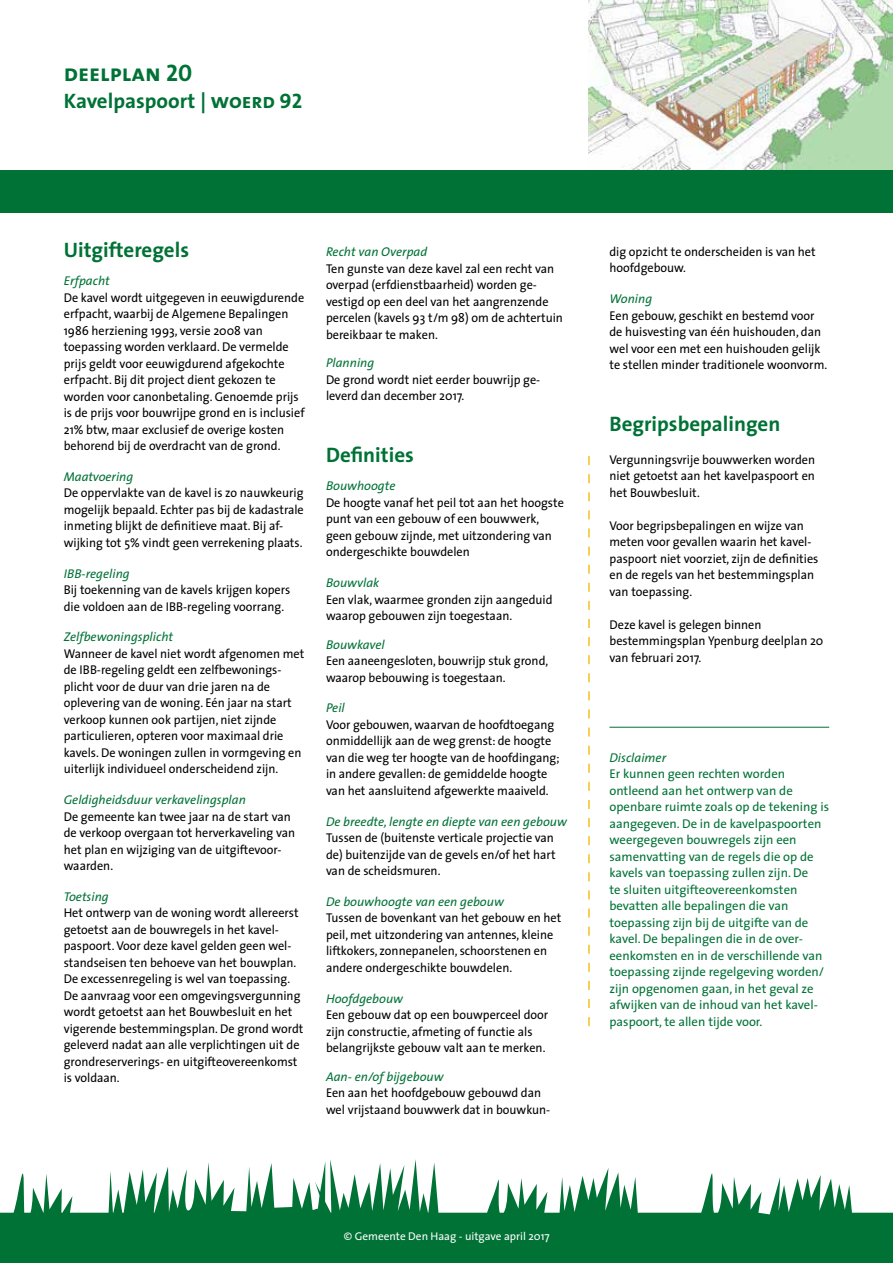
<style>
.page{position:relative;width:893px;height:1263px;background:#fff}
.page>*{position:absolute;margin:0;border:0;box-sizing:border-box;transform-origin:0 0}
.t1{font:24px "The Sans Bold Caps";color:#007236}
.t2{font:700 21px "The Sans";color:#007236}
.t3{font:12.75px/16.5px "The Sans";color:#000;scale:.96 1}
.t4{font:12.75px/16.5px "The Sans";color:#007236}
.t5{font:italic 12.75px "The Sans";color:#007236}
.t6{font:11.25px "The Sans";color:#fff}
.s1{font-family:"The Sans Bold Caps";font-weight:400}
</style>
<div class="page">
<img style="left:588px;top:0;width:305px;height:170px">
<div style="left:0;top:170px;width:893px;height:42px;background:#007236"></div>
<svg style="left:0;top:1159px;width:893px;height:104px;fill:#007236"></svg>
<hr style="left:609px;top:727px;width:220px;height:1px;background:#007236">
<svg style="left:588px;top:456px;width:2px;height:570px"></svg>
<h1 class="t1" style="left:64px;top:53px;width:130px">deelplan 20</h1>
<h2 class="t2" style="left:64px;top:83px;width:240px">Kavelpaspoort | <span class="s1">woerd 92</span></h2>
<h2 class="t2" style="left:64px;top:232px;width:127px">Uitgifteregels</h2>
<p class="t5" style="left:64px;top:270px;width:47px">Erfpacht</p>
<p class="t3" style="left:64px;top:289px;width:252px">De kavel wordt uitgegeven in eeuwigdurende erfpacht, waarbij de Algemene Bepalingen 1986 herziening 1993, versie 2008 van toepassing worden verklaard. De vermelde prijs geldt voor eeuwigdurend afgekochte erfpacht. Bij dit project dient gekozen te worden voor canonbetaling. Genoemde prijs is de prijs voor bouwrijpe grond en is inclusief 21% btw, maar exclusief de overige kosten behorend bij de overdracht van de grond.</p>
<p class="t5" style="left:64px;top:466px;width:71px">Maatvoering</p>
<p class="t3" style="left:64px;top:484px;width:252px">De oppervlakte van de kavel is zo nauwkeurig mogelijk bepaald. Echter pas bij de kadastrale inmeting blijkt de definitieve maat. Bij af&shy;wijking tot 5% vindt geen verrekening plaats.</p>
<p class="t5" style="left:64px;top:563px;width:67px">IBB-regeling</p>
<p class="t3" style="left:64px;top:581px;width:237px">Bij toekenning van de kavels krijgen kopers die voldoen aan de IBB-regeling voorrang.</p>
<p class="t5" style="left:64px;top:626px;width:111px">Zelfbewoningsplicht</p>
<p class="t3" style="left:64px;top:645px;width:252px">Wanneer de kavel niet wordt afgenomen met de IBB-regeling geldt een zelfbewonings&shy;plicht voor de duur van drie jaren na de oplevering van de woning. Eén jaar na start verkoop kunnen ook partijen, niet zijnde particulieren, opteren voor maximaal drie kavels. De woningen zullen in vormgeving en uiterlijk individueel onderscheidend zijn.</p>
<p class="t5" style="left:64px;top:789px;width:184px">Geldigheidsduur verkavelingsplan</p>
<p class="t3" style="left:64px;top:808px;width:242px">De gemeente kan twee jaar na de start van de verkoop overgaan tot herverkaveling van het plan en wijziging van de uitgiftevoor&shy;waarden.</p>
<p class="t5" style="left:64px;top:886px;width:46px">Toetsing</p>
<p class="t3" style="left:64px;top:904px;width:251px">Het ontwerp van de woning wordt allereerst getoetst aan de bouwregels in het kavel&shy;paspoort. Voor deze kavel gelden geen wel&shy;standseisen ten behoeve van het bouwplan.<br>De excessenregeling is wel van toepassing.<br>De aanvraag voor een omgevingsvergunning wordt getoetst aan het Bouwbesluit en het vigerende bestemmingsplan. De grond wordt geleverd nadat aan alle verplichtingen uit de grondreserverings- en uitgifteovereenkomst is voldaan.</p>
<p class="t5" style="left:326px;top:241px;width:103px">Recht van Overpad</p>
<p class="t3" style="left:326px;top:260px;width:248px">Ten gunste van deze kavel zal een recht van overpad (erfdienstbaarheid) worden ge&shy;vestigd op een deel van het aangrenzende percelen (kavels 93 t/m 98) om de achtertuin bereikbaar te maken.</p>
<p class="t5" style="left:326px;top:352px;width:50px">Planning</p>
<p class="t3" style="left:326px;top:371px;width:225px">De grond wordt niet eerder bouwrijp ge&shy;leverd dan december 2017.</p>
<h2 class="t2" style="left:326px;top:437px;width:89px">Definities</h2>
<p class="t5" style="left:326px;top:475px;width:71px">Bouwhoogte</p>
<p class="t3" style="left:326px;top:494px;width:249px">De hoogte vanaf het peil tot aan het hoogste punt van een gebouw of een bouwwerk, geen gebouw zijnde, met uitzondering van ondergeschikte bouwdelen</p>
<p class="t5" style="left:326px;top:572px;width:55px">Bouwvlak</p>
<p class="t3" style="left:326px;top:591px;width:237px">Een vlak, waarmee gronden zijn aangeduid waarop gebouwen zijn toegestaan.</p>
<p class="t5" style="left:326px;top:634px;width:60px">Bouwkavel</p>
<p class="t3" style="left:326px;top:652px;width:233px">Een aaneengesloten, bouwrijp stuk grond, waarop bebouwing is toegestaan.</p>
<p class="t5" style="left:326px;top:697px;width:20px">Peil</p>
<p class="t3" style="left:326px;top:716px;width:245px">Voor gebouwen, waarvan de hoofdtoegang onmiddellijk aan de weg grenst: de hoogte van die weg ter hoogte van de hoofdingang; in andere gevallen: de gemiddelde hoogte van het aansluitend afgewerkte maaiveld.</p>
<p class="t5" style="left:326px;top:811px;width:242px">De breedte, lengte en diepte van een gebouw</p>
<p class="t3" style="left:326px;top:829px;width:241px">Tussen de (buitenste verticale projectie van de) buitenzijde van de gevels en/of het hart van de scheidsmuren.</p>
<p class="t5" style="left:326px;top:891px;width:179px">De bouwhoogte van een gebouw</p>
<p class="t3" style="left:326px;top:909px;width:247px">Tussen de bovenkant van het gebouw en het peil, met uitzondering van antennes, kleine liftkokers, zonnepanelen, schoorstenen en andere ondergeschikte bouwdelen.</p>
<p class="t5" style="left:326px;top:988px;width:79px">Hoofdgebouw</p>
<p class="t3" style="left:326px;top:1006px;width:233px">Een gebouw dat op een bouwperceel door zijn constructie, afmeting of functie als belangrijkste gebouw valt aan te merken.</p>
<p class="t5" style="left:326px;top:1066px;width:119px">Aan- en/of bijgebouw</p>
<p class="t3" style="left:326px;top:1084px;width:235px">Een aan het hoofdgebouw gebouwd dan wel vrijstaand bouwwerk dat in bouwkun-</p>
<p class="t3" style="left:609px;top:243px;width:216px">dig opzicht te onderscheiden is van het hoofdgebouw.</p>
<p class="t5" style="left:609px;top:288px;width:44px">Woning</p>
<p class="t3" style="left:609px;top:307px;width:228px">Een gebouw, geschikt en bestemd voor de huisvesting van één huishouden, dan wel voor een met een huishouden gelijk te stellen minder traditionele woonvorm.</p>
<h2 class="t2" style="left:609px;top:406px;width:172px">Begripsbepalingen</h2>
<p class="t3" style="left:609px;top:451px;width:216px;text-align:justify">Vergunningsvrije bouwwerken worden niet getoetst aan het kavelpaspoort en het Bouwbesluit.</p>
<p class="t3" style="left:609px;top:517px;width:219px">Voor begripsbepalingen en wijze van meten voor gevallen waarin het kavel&shy;paspoort niet voorziet, zijn de definities en de regels van het bestemmingsplan van toepassing.</p>
<p class="t3" style="left:609px;top:616px;width:224px">Deze kavel is gelegen binnen bestemmingsplan Ypenburg deelplan 20 van februari 2017.</p>
<p class="t5" style="left:609px;top:747px;width:58px">Disclaimer</p>
<p class="t4" style="left:609px;top:765px;width:221px">Er kunnen geen rechten worden ontleend aan het ontwerp van de openbare ruimte zoals op de tekening is aangegeven. De in de kavelpaspoorten weergegeven bouwregels zijn een samenvatting van de regels die op de kavels van toepassing zullen zijn. De<br>te sluiten uitgifteovereenkomsten bevatten alle bepalingen die van toepassing zijn bij de uitgifte van de kavel. De bepalingen die in de over&shy;eenkomsten en in de verschillende van toepassing zijnde regelgeving worden/ zijn opgenomen gaan, in het geval ze afwijken van de inhoud van het kavel&shy;paspoort, te allen tijde voor.</p>
<p class="t6" style="left:344px;top:1227px;width:207px">© Gemeente Den Haag - uitgave april 2017</p>
</div>
